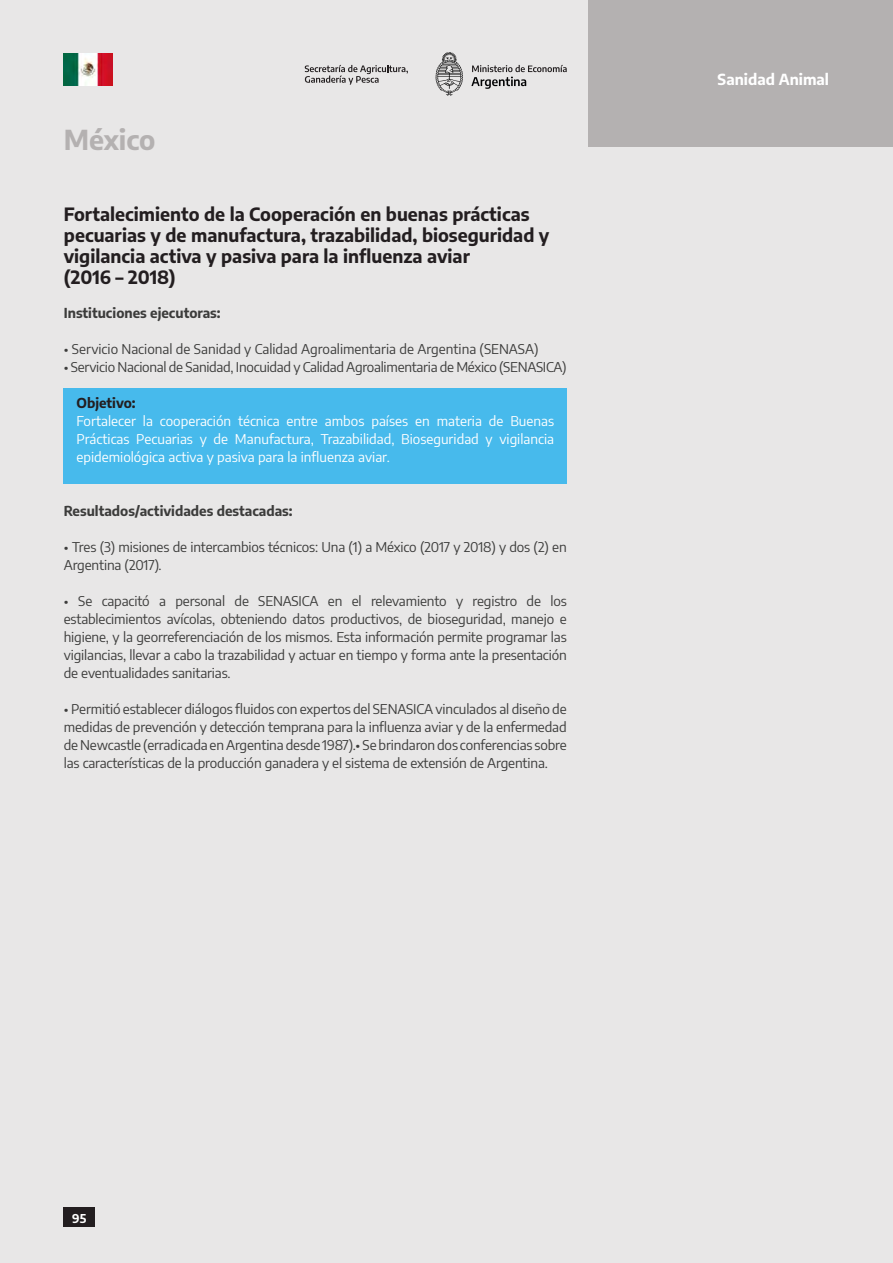
<style>
.page{position:relative;width:893px;height:1263px;background:#e8e7e7}
.page>*{position:absolute;margin:0;border:0;box-sizing:border-box;transform-origin:0 0}
.t1{font:700 27px "Encode Sans";color:#b4b1b1}
.t2{font:700 18px/21px "Encode Sans";color:#231e20}
.t3{font:700 15px "Encode Sans";color:#fff}
.t4{font:13.5px/18px "Encode Sans";letter-spacing:-.01em;color:#3c3c3b;text-align:justify}
.t5{font:13.5px/18px "Encode Sans";color:#fff;text-align:justify}
.t6{font:700 13.5px "Encode Sans";color:#3c3c3b}
.t7{font:700 13.5px "Encode Sans";color:#231e20}
.t8{font:700 12px "Encode Sans";color:#fff}
</style>
<div class="page">
<div style="left:64px;top:1208px;width:31px;height:19px;background:#231e20"></div>
<svg style="left:436px;top:52px;width:27px;height:44px"></svg>
<svg style="left:305px;top:65px;width:103px;height:20px"></svg>
<svg style="left:471px;top:65px;width:96px;height:24px"></svg>
<div style="left:64px;top:388px;width:503px;height:96px;background:#47baec"></div>
<img style="left:64px;top:53px;width:48px;height:32px">
<div style="left:588px;top:0;width:305px;height:147px;background:#b4b1b1"></div>
<h1 class="t1" style="left:64px;top:120px;width:93px">México</h1>
<h2 class="t2" style="left:64px;top:202px;width:487px">Fortalecimiento de la Cooperación en buenas prácticas pecuarias y de manufactura, trazabilidad, bioseguridad y vigilancia activa y pasiva para la influenza aviar<br>(2016 – 2018)</h2>
<p class="t6" style="left:64px;top:303px;width:158px">Instituciones ejecutoras:</p>
<p class="t4" style="left:64px;top:340px;width:476px">• Servicio Nacional de Sanidad y Calidad Agroalimentaria de Argentina (SENASA)</p>
<p class="t4" style="left:64px;top:358px;width:504px">• Servicio Nacional de Sanidad, Inocuidad y Calidad Agroalimentaria de México (SENASICA)</p>
<p class="t7" style="left:77px;top:393px;width:61px">Objetivo:</p>
<p class="t5" style="left:77px;top:412px;width:479px">Fortalecer la cooperación técnica entre ambos países en materia de Buenas Prácticas Pecuarias y de Manufactura, Trazabilidad, Bioseguridad y vigilancia epidemiológica activa y pasiva para la influenza aviar.</p>
<p class="t6" style="left:64px;top:501px;width:230px">Resultados/actividades destacadas:</p>
<p class="t4" style="left:64px;top:538px;width:504px">• Tres (3) misiones de intercambios técnicos: Una (1) a México (2017 y 2018) y dos (2) en<br>Argentina (2017).</p>
<p class="t4" style="left:64px;top:592px;width:504px">• Se capacitó a personal de SENASICA en el relevamiento y registro de los establecimientos avícolas, obteniendo datos productivos, de bioseguridad, manejo e higiene, y la georreferenciación de los mismos. Esta información permite programar las vigilancias, llevar a cabo la trazabilidad y actuar en tiempo y forma ante la presentación de eventualidades sanitarias.</p>
<p class="t4" style="left:64px;top:700px;width:504px">• Permitió establecer diálogos fluidos con expertos del SENASICA vinculados al diseño de medidas de prevención y detección temprana para la influenza aviar y de la enfermedad de Newcastle (erradicada en Argentina desde 1987).• Se brindaron dos conferencias sobre las características de la producción ganadera y el sistema de extensión de Argentina.</p>
<p class="t3" style="left:718px;top:68px;width:113px">Sanidad Animal</p>
<p class="t8" style="left:72px;top:1209px;width:16px">95</p>
</div>
